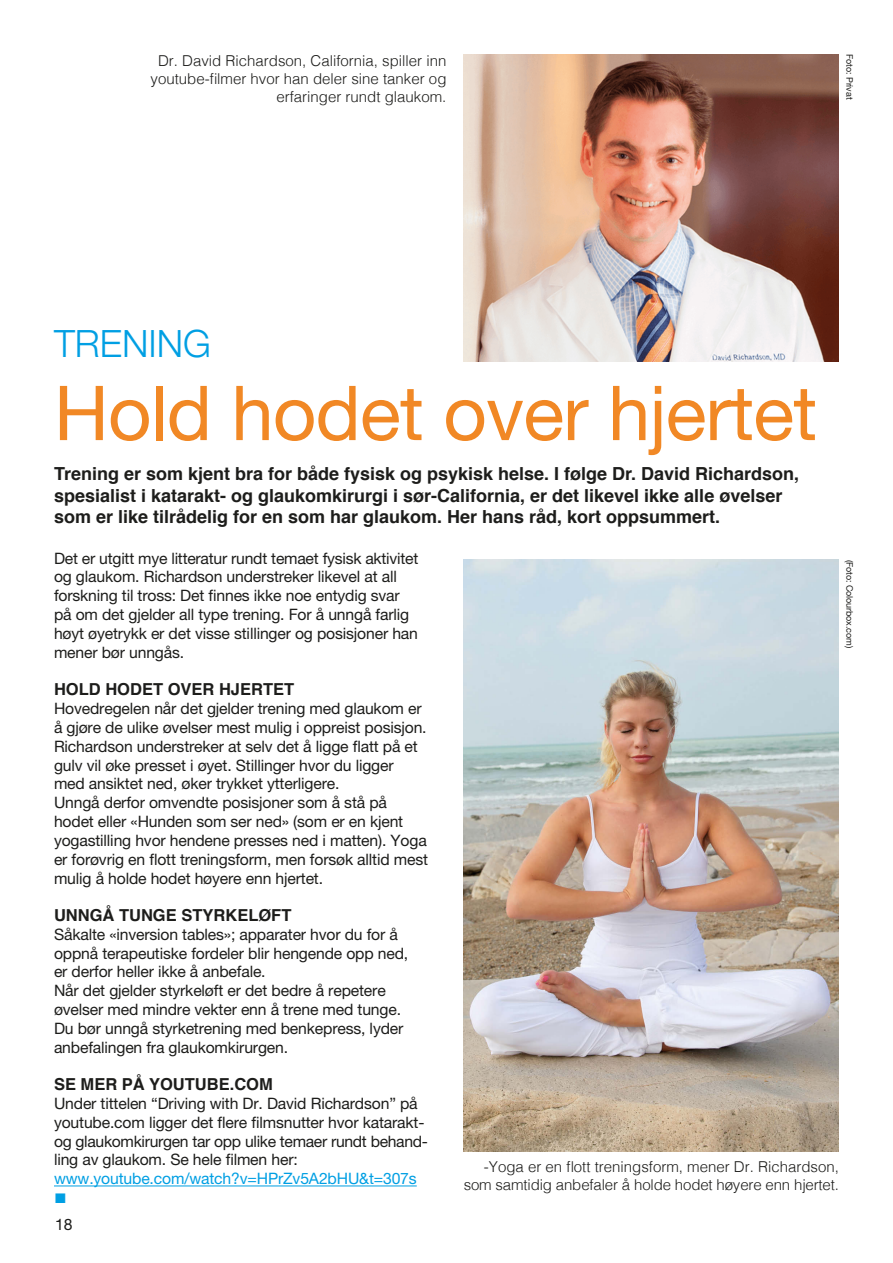
<style>
.page{position:relative;width:893px;height:1263px;background:#fff}
.page>*{position:absolute;margin:0;border:0;box-sizing:border-box;transform-origin:0 0}
.Brødtekst_uten_innry{font:75.9px "Helvetica Neue LT Pro";letter-spacing:-.01em;color:#f18825}
.Tittel{font:300 37.5px "Helvetica Neue";color:#009fe3}
.Brødtekst_uten_innry-2{font:21px "Times New Roman";color:#009fe3}
.Ingress{font:700 18px/21.6px "Helvetica";color:#1d1d1b}
.Mellomtittel{font:700 16.5px "Helvetica";color:#1d1d1b}
.Brødtekst_uten_innry-3{font:15.75px/18.9px "Helvetica Neue LT Pro";letter-spacing:-.01em;color:#1d1d1b}
.Brødtekst_uten_innry-4{font:15.75px "Helvetica Neue LT Pro";letter-spacing:-.01em;color:#009fe3}
.Bildetekst{font:300 15px/18px "Helvetica";color:#1d1d1b;text-align:right}
.Fotokred{font:9px "Helvetica Neue LT Pro";letter-spacing:-.01em;color:#1d1d1b}
</style>
<div class="page">
<hr style="left:54px;top:1185px;width:363px;height:1px;background:#009fe3">
<img style="left:463px;top:560px;width:376px;height:591px">
<img style="left:463px;top:54px;width:376px;height:307px">
<p class="Bildetekst" style="left:151px;top:50px;width:297px">Dr. David Richardson, California, spiller inn youtube-filmer hvor han deler sine tanker og erfaringer rundt glaukom.</p>
<p class="Fotokred" style="left:855px;top:54px;width:47px;rotate:90deg">Foto: Privat</p>
<p class="Tittel" style="left:54px;top:314px;width:159px">TRENING</p>
<p class="Brødtekst_uten_innry" style="left:54px;top:368px;width:765px">Hold hodet over hjertet</p>
<p class="Ingress" style="left:54px;top:463px;width:747px">Trening er som kjent bra for både fysisk og psykisk helse. I følge Dr. David Richardson, spesialist i katarakt- og glaukomkirurgi i sør-California, er det likevel ikke alle øvelser som er like tilrådelig for en som har glaukom. Her hans råd, kort oppsummert.</p>
<p class="Brødtekst_uten_innry-3" style="left:54px;top:548px;width:366px">Det er utgitt mye litteratur rundt temaet fysisk aktivitet og glaukom. Richardson understreker likevel at all forskning til tross: Det finnes ikke noe entydig svar på om det gjelder all type trening. For å unngå farlig høyt øyetrykk er det visse stillinger og posisjoner han mener bør unngås.</p>
<p class="Mellomtittel" style="left:54px;top:676px;width:242px">HOLD HODET OVER HJERTET</p>
<p class="Brødtekst_uten_innry-3" style="left:54px;top:698px;width:374px">Hovedregelen når det gjelder trening med glaukom er å gjøre de ulike øvelser mest mulig i oppreist posisjon.<br>Richardson understreker at selv det å ligge flatt på et gulv vil øke presset i øyet. Stillinger hvor du ligger med ansiktet ned, øker trykket ytterligere.</p>
<p class="Brødtekst_uten_innry-3" style="left:54px;top:793px;width:376px">Unngå derfor omvendte posisjoner som å stå på hodet eller «Hunden som ser ned» (som er en kjent yogastilling hvor hendene presses ned i matten). Yoga er forøvrig en flott treningsform, men forsøk alltid mest mulig å holde hodet høyere enn hjertet.</p>
<p class="Mellomtittel" style="left:54px;top:902px;width:239px">UNNGÅ TUNGE STYRKELØFT</p>
<p class="Brødtekst_uten_innry-3" style="left:54px;top:924px;width:356px">Såkalte «inversion tables»; apparater hvor du for å oppnå terapeutiske fordeler blir hengende opp ned, er derfor heller ikke å anbefale.</p>
<p class="Brødtekst_uten_innry-3" style="left:54px;top:981px;width:349px">Når det gjelder styrkeløft er det bedre å repetere øvelser med mindre vekter enn å trene med tunge.</p>
<p class="Brødtekst_uten_innry-3" style="left:54px;top:1019px;width:351px">Du bør unngå styrketrening med benkepress, lyder anbefalingen fra glaukomkirurgen.</p>
<p class="Mellomtittel" style="left:54px;top:1071px;width:220px">SE MER PÅ YOUTUBE.COM</p>
<p class="Brødtekst_uten_innry-3" style="left:54px;top:1093px;width:375px">Under tittelen “Driving with Dr. David Richardson” på youtube.com ligger det flere filmsnutter hvor katarakt&shy;og glaukomkirurgen tar opp ulike temaer rundt behand&shy;ling av glaukom. Se hele filmen her:</p>
<p class="Brødtekst_uten_innry-4" style="left:54px;top:1169px;width:364px">www.youtube.com/watch?v=HPrZv5A2bHU&amp;t=307s</p>
<p class="Brødtekst_uten_innry-2" style="left:54px;top:1182px;width:14px">■</p>
<p class="Fotokred" style="left:855px;top:560px;width:90px;rotate:90deg">(Foto: Colourbox.com)</p>
<p class="Bildetekst" style="left:464px;top:1156px;width:377px">-Yoga er en flott treningsform, mener Dr. Richardson, som samtidig anbefaler å holde hodet høyere enn hjertet.</p>
<p class="Brødtekst_uten_innry-3" style="left:55px;top:1214px;width:19px">18</p>
</div>
